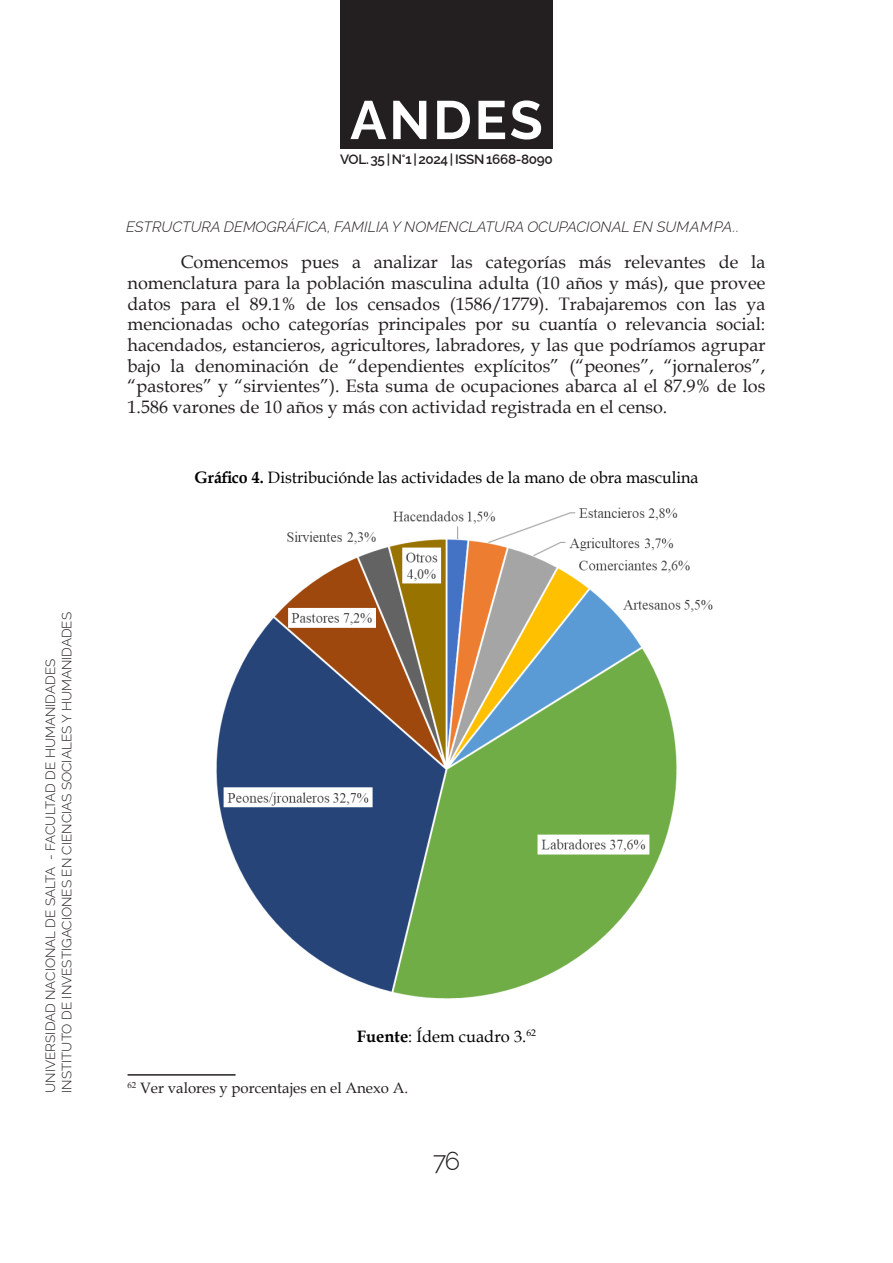
<style>
.page{position:relative;width:893px;height:1263px;background:#fff}
.page>*{position:absolute;margin:0;border:0;box-sizing:border-box;transform-origin:0 0}
.t1{font:100 54px "Raleway";letter-spacing:.05em;color:#fff}
.t2{font:100 25.5px "Raleway";color:#231f20}
.CUERPO{font:18px/20.7px "Book Antiqua";color:#231f20;text-align:justify}
.TITULO_IMG_1{font:16.5px "Book Antiqua";color:#000}
.FUENTE_IMG{font:16.5px "Book Antiqua";color:#000}
.t3{font:italic 100 15px "Raleway";color:#231f20}
.CITA_PIE{font:15px "Book Antiqua";color:#231f20}
.t4{font:100 13.5px/16.2px "Raleway";color:#231f20}
.t5{font:600 13.5px "Raleway";letter-spacing:-.025em;color:#231f20}
.s1{font-weight:700}
</style>
<div class="page">
<div style="left:340px;top:0;width:213px;height:149px;background:#231f20"></div>
<img style="left:216px;top:507px;width:497px;height:492px">
<hr style="left:128px;top:1074px;width:108px;height:2px;background:#231f20">
<p class="t4" style="left:41px;top:1093px;width:482px;rotate:-90deg">UNIVERSIDAD NACIONAL DE SALTA - FACULTAD DE HUMANIDADES<br>INSTITUTO DE INVESTIGACIONES EN CIENCIAS SOCIALES Y HUMANIDADES</p>
<h1 class="t1" style="left:350px;top:77px;width:194px">ANDES</h1>
<p class="t5" style="left:340px;top:149px;width:214px">VOL. 35 | N°1 | 2024 | ISSN 1668-8090</p>
<p class="t3" style="left:126px;top:214px;width:614px">ESTRUCTURA DEMOGRÁFICA, FAMILIA Y NOMENCLATURA OCUPACIONAL EN SUMAMPA..</p>
<p class="CUERPO" style="left:128px;top:251px;width:639px;text-indent:53px">Comencemos pues a analizar las categorías más relevantes de la nomenclatura para la población masculina adulta (10 años y más), que provee datos para el 89.1% de los censados (1586/1779). Trabajaremos con las ya mencionadas ocho categorías principales por su cuantía o relevancia social: hacendados, estancieros, agricultores, labradores, y las que podríamos agrupar bajo la denominación de “dependientes explícitos” (“peones”, “jornaleros”, “pastores” y “sirvientes”). Esta suma de ocupaciones abarca al el 87.9% de los 1.586 varones de 10 años y más con actividad registrada en el censo.</p>
<p class="TITULO_IMG_1" style="left:194px;top:466px;width:506px"><span class="s1">Gráfico 4.</span> Distribuciónde las actividades de la mano de obra masculina</p>
<p class="FUENTE_IMG" style="left:357px;top:1024px;width:181px"><span class="s1">Fuente</span>: Ídem cuadro 3.<sup>62</sup></p>
<p class="CITA_PIE" style="left:128px;top:1077px;width:282px"><sup>62</sup> Ver valores y porcentajes en el Anexo A.</p>
<h2 class="t2" style="left:433px;top:1141px;width:29px">76</h2>
</div>
